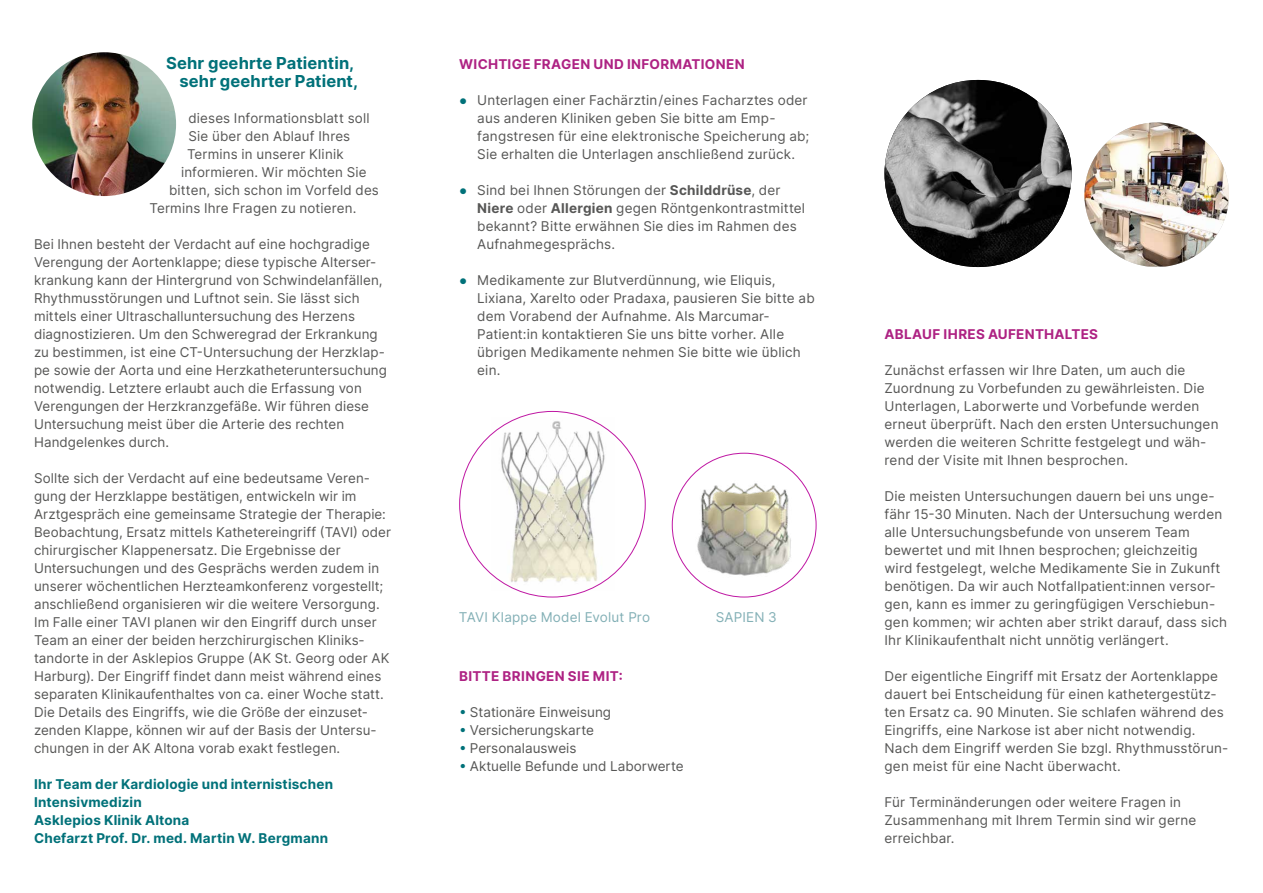
<style>
.page{position:relative;width:1263px;height:893px;background:#fff}
.page>*{position:absolute;margin:0;border:0;box-sizing:border-box;transform-origin:0 0}
.t1{font:700 16.5px/18px "Inter";letter-spacing:.01em;color:#007179;text-align:right}
.t2{font:13.5px/18px "Inter";letter-spacing:.01em;color:#575756}
.t3{font:700 13.5px/18px "Inter";letter-spacing:.015em;color:#007179}
.t4{font:700 13.5px "Inter";letter-spacing:.025em;color:#ae2283}
.t5{font:13.5px "Inter";letter-spacing:.015em;color:#83b0b6}
.s1{font-family:"Arial";color:#007179}
.s2{font-weight:700}
.s3{color:#007179}
</style>
<div class="page">
<img style="left:1084px;top:122px;width:145px;height:144px">
<img style="left:884px;top:80px;width:187px;height:187px;border-radius:94px">
<img style="left:491px;top:417px;width:124px;height:174px">
<img style="left:675px;top:469px;width:134px;height:122px">
<img style="left:32px;top:52px;width:144px;height:144px;border-radius:72px">
<p class="t1" style="left:166px;top:54px;width:194px">Sehr geehrte Patientin, sehr geehrter Patient,</p>
<p class="t2" style="left:189px;top:109px;width:183px">dieses Informationsblatt soll</p>
<p class="t2" style="left:189px;top:127px;width:163px">Sie über den Ablauf Ihres</p>
<p class="t2" style="left:187px;top:145px;width:158px">Termins in unserer Klinik</p>
<p class="t2" style="left:181px;top:163px;width:187px">informieren. Wir möchten Sie</p>
<p class="t2" style="left:169px;top:181px;width:211px">bitten, sich schon im Vorfeld des</p>
<p class="t2" style="left:150px;top:199px;width:208px">Termins Ihre Fragen zu notieren.</p>
<p class="t2" style="left:34px;top:235px;width:354px">Bei Ihnen besteht der Verdacht auf eine hochgradige Verengung der Aortenklappe; diese typische Alterser&shy;krankung kann der Hintergrund von Schwindelanfällen, Rhythmusstörungen und Luftnot sein. Sie lässt sich mittels einer Ultraschalluntersuchung des Herzens diagnostizieren. Um den Schweregrad der Erkrankung zu bestimmen, ist eine CT-Untersuchung der Herzklap&shy;pe sowie der Aorta und eine Herzkatheteruntersuchung notwendig. Letztere erlaubt auch die Erfassung von Verengungen der Herzkranzgefäße. Wir führen diese Untersuchung meist über die Arterie des rechten Handgelenkes durch.</p>
<p class="t2" style="left:34px;top:469px;width:358px">Sollte sich der Verdacht auf eine bedeutsame Veren&shy;gung der Herzklappe bestätigen, entwickeln wir im Arztgespräch eine gemeinsame Strategie der Therapie:<br>Beobachtung, Ersatz mittels Kathetereingriff (TAVI) oder chirurgischer Klappenersatz. Die Ergebnisse der Untersuchungen und des Gesprächs werden zudem in unserer wöchentlichen Herzteamkonferenz vorgestellt; anschließend organisieren wir die weitere Versorgung.<br>Im Falle einer TAVI planen wir den Eingriff durch unser Team an einer der beiden herzchirurgischen Kliniks&shy;tandorte in der Asklepios Gruppe (AK St. Georg oder AK Harburg). Der Eingriff findet dann meist während eines separaten Klinikaufenthaltes von ca. einer Woche statt.<br>Die Details des Eingriffs, wie die Größe der einzuset&shy;zenden Klappe, können wir auf der Basis der Untersu&shy;chungen in der AK Altona vorab exakt festlegen.</p>
<p class="t3" style="left:34px;top:775px;width:301px">Ihr Team der Kardiologie und internistischen<br>Intensivmedizin<br>Asklepios Klinik Altona<br>Chefarzt Prof. Dr. med. Martin W. Bergmann</p>
<p class="t4" style="left:459px;top:54px;width:287px">WICHTIGE FRAGEN UND INFORMATIONEN</p>
<p class="t2" style="left:477px;top:91px;width:333px;text-indent:-18px"><span class="s1">●</span> Unterlagen einer Fachärztin/eines Facharztes oder aus anderen Kliniken geben Sie bitte am Emp&shy;fangstresen für eine elektronische Speicherung ab; Sie erhalten die Unterlagen anschließend zurück.</p>
<p class="t2" style="left:477px;top:181px;width:329px;text-indent:-18px"><span class="s1">●</span> Sind bei Ihnen Störungen der <span class="s2">Schilddrüse</span>, der <span class="s2">Niere</span> oder <span class="s2">Allergien</span> gegen Röntgenkontrastmittel bekannt? Bitte erwähnen Sie dies im Rahmen des Aufnahmegesprächs.</p>
<p class="t2" style="left:477px;top:271px;width:339px;text-indent:-18px"><span class="s1">●</span> Medikamente zur Blutverdünnung, wie Eliquis, Lixiana, Xarelto oder Pradaxa, pausieren Sie bitte ab dem Vorabend der Aufnahme. Als Marcumar-Patient:in kontaktieren Sie uns bitte vorher. Alle übrigen Medikamente nehmen Sie bitte wie üblich ein.</p>
<p class="t5" style="left:459px;top:607px;width:193px">TAVI Klappe Model Evolut Pro</p>
<p class="t5" style="left:716px;top:607px;width:63px">SAPIEN 3</p>
<p class="t4" style="left:459px;top:666px;width:165px">BITTE BRINGEN SIE MIT:</p>
<p class="t2" style="left:459px;top:703px;width:226px"><span class="s3">բ</span> Stationäre Einweisung<br><span class="s3">բ</span> Versicherungskarte<br><span class="s3">բ</span> Personalausweis<br><span class="s3">բ</span> Aktuelle Befunde und Laborwerte</p>
<p class="t4" style="left:884px;top:324px;width:215px">ABLAUF IHRES AUFENTHALTES</p>
<p class="t2" style="left:884px;top:361px;width:336px">Zunächst erfassen wir Ihre Daten, um auch die Zuordnung zu Vorbefunden zu gewährleisten. Die Unterlagen, Laborwerte und Vorbefunde werden erneut überprüft. Nach den ersten Untersuchungen werden die weiteren Schritte festgelegt und wäh&shy;rend der Visite mit Ihnen besprochen.</p>
<p class="t2" style="left:884px;top:487px;width:344px">Die meisten Untersuchungen dauern bei uns unge&shy;fähr 15-30 Minuten. Nach der Untersuchung werden alle Untersuchungsbefunde von unserem Team bewertet und mit Ihnen besprochen; gleichzeitig wird festgelegt, welche Medikamente Sie in Zukunft benötigen. Da wir auch Notfallpatient:innen versor&shy;gen, kann es immer zu geringfügigen Verschiebun&shy;gen kommen; wir achten aber strikt darauf, dass sich Ihr Klinikaufenthalt nicht unnötig verlängert.</p>
<p class="t2" style="left:884px;top:667px;width:345px">Der eigentliche Eingriff mit Ersatz der Aortenklappe dauert bei Entscheidung für einen kathetergestütz&shy;ten Ersatz ca. 90 Minuten. Sie schlafen während des Eingriffs, eine Narkose ist aber nicht notwendig.<br>Nach dem Eingriff werden Sie bzgl. Rhythmusstörun&shy;gen meist für eine Nacht überwacht.</p>
<p class="t2" style="left:884px;top:793px;width:313px">Für Terminänderungen oder weitere Fragen in<br>Zusammenhang mit Ihrem Termin sind wir gerne erreichbar.</p>
</div>
